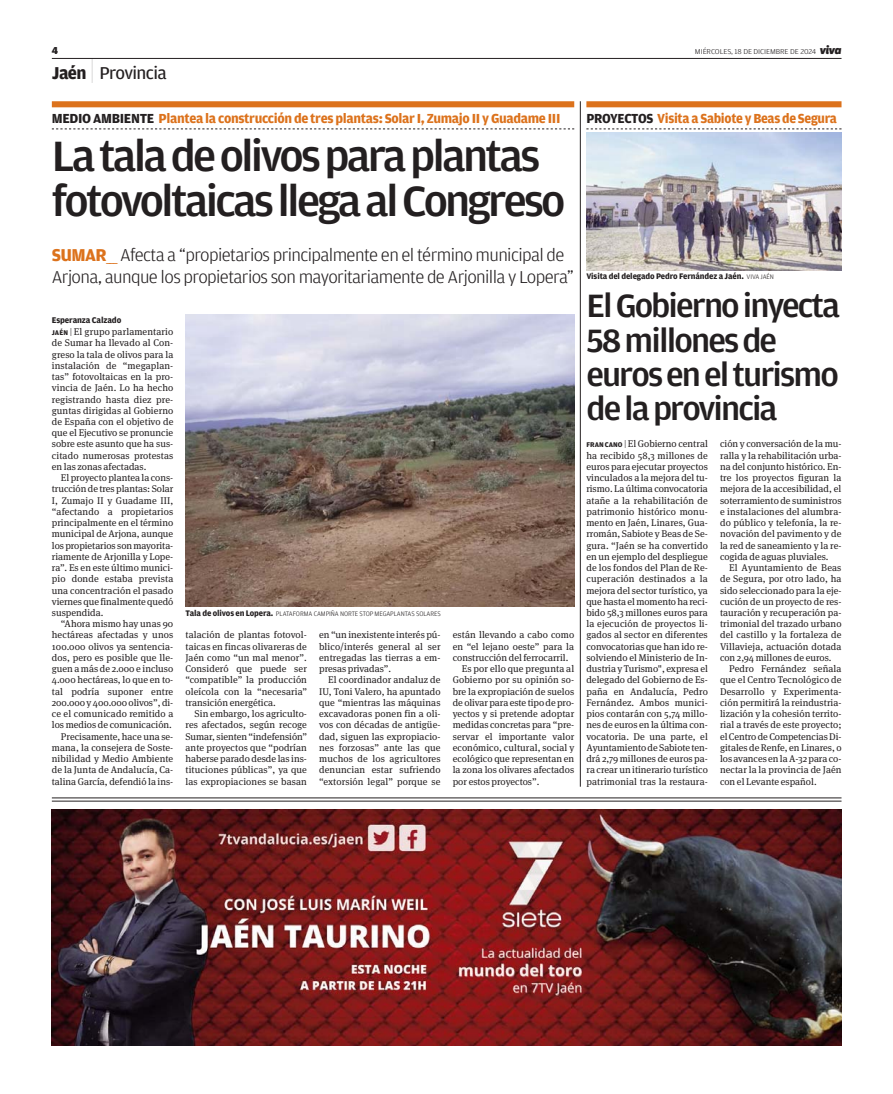
<style>
.page{position:relative;width:893px;height:1094px;background:#fff}
.page>*{position:absolute;margin:0;border:0;box-sizing:border-box;transform-origin:0 0}
.t1{font:500 45px/45px "Amplitude";letter-spacing:-.06em;color:#231f20;scale:1.05 1}
.t2{font:500 34.2px/34.2px "Amplitude";letter-spacing:-.055em;color:#231f20;scale:1.05 1}
.t3{font:300 18.15px/22.2px "Amplitude";letter-spacing:-.035em;color:#231f20;scale:1.05 1}
.t4{font:18.15px "Amplitude";letter-spacing:-.035em;color:#231f20;scale:1.05 1}
.t5{font:700 13.95px "Amplitude";letter-spacing:-.025em;color:#dc721c}
.t6{font:900 10.65px "Amplitude";color:#231f20}
.t7{font:9.75px/11.2px "Meta Serif OT";letter-spacing:.005em;color:#231f20;text-align:justify}
.t8{font:700 8.85px "Amplitude";letter-spacing:-.01em;color:#231f20}
.t9{font:700 8.55px "Amplitude";letter-spacing:-.01em;color:#231f20}
.t10{font:300 7.5px "Amplitude";letter-spacing:-.01em;color:#231f20;scale:1.1 1}
.t11{font:300 6.9px "Amplitude";letter-spacing:-.01em;color:#231f20}
.s1{font-family:"Apex New";font-weight:800;font-style:italic;font-size:11.85px}
.s2{font-weight:700}
.s3{font-family:"Apex New";font-weight:100;font-size:24.6px}
.s4{color:#231f20}
.s5{font-weight:700;color:#dc721c}
.s6{color:#dc721c}
.s7{font-family:"Amplitude";font-weight:700;font-size:7.35px}
.s8{font-family:"Amplitude";font-weight:300}
.s9{font-weight:700;font-size:8.55px}
.s10{font-weight:300;font-size:6.9px}
</style>
<div class="page">
<hr style="left:52px;top:58px;width:789px;height:1px;background:#231f20">
<div style="left:52px;top:101px;width:522px;height:6px;background:#dc721c"></div>
<svg style="left:52px;top:129px;width:522px;height:1px"></svg>
<img style="left:185px;top:315px;width:389px;height:291px">
<hr style="left:580px;top:101px;width:1px;height:685px;background:#231f20">
<div style="left:586px;top:101px;width:255px;height:6px;background:#dc721c"></div>
<svg style="left:586px;top:129px;width:255px;height:1px"></svg>
<hr style="left:52px;top:797px;width:789px;height:1px;background:#231f20">
<hr style="left:52px;top:801px;width:789px;height:1px;background:#231f20">
<img style="left:52px;top:809px;width:789px;height:236px">
<img style="left:586px;top:133px;width:255px;height:137px">
<p class="t6" style="left:52px;top:46px;width:8px">4</p>
<p class="t10" style="left:695px;top:49px;width:135px">MIÉRCOLES, 18 DE DICIEMBRE DE 2024 <span class="s1">viva</span></p>
<h3 class="t4" style="left:52px;top:66px;width:111px"><span class="s2">Jaén</span> <span class="s3">|</span> Provincia</h3>
<h3 class="t5" style="left:52px;top:113px;width:510px"><span class="s4">MEDIO AMBIENTE</span> Plantea la construcción de tres plantas: Solar I, Zumajo II y Guadame III</h3>
<h3 class="t5" style="left:586px;top:113px;width:252px"><span class="s4">PROYECTOS</span> Visita a Sabiote y Beas de Segura</h3>
<h1 class="t1" style="left:52px;top:136px;width:490px">La tala de olivos para plantas fotovoltaicas llega al Congreso</h1>
<h3 class="t3" style="left:52px;top:245px;width:499px"><span class="s5">SUMAR</span><span class="s6">___</span> Afecta a “propietarios principalmente en el término municipal de<br>Arjona, aunque los propietarios son mayoritariamente de Arjonilla y Lopera”</h3>
<p class="t8" style="left:52px;top:316px;width:71px">Esperanza Calzado</p>
<p class="t7" style="left:52px;top:326px;width:123px"><span class="s7">JAÉN</span> <span class="s8">|</span> El grupo parlamentario de Sumar ha llevado al Con&shy;greso la tala de olivos para la instalación de “megaplan&shy;tas” fotovoltaicas en la pro&shy;vincia de Jaén. Lo ha hecho registrando hasta diez pre&shy;guntas dirigidas al Gobierno de España con el objetivo de que el Ejecutivo se pronuncie sobre este asunto que ha sus&shy;citado numerosas protestas en las zonas afectadas.</p>
<p class="t7" style="left:52px;top:472px;width:123px;text-indent:9px">El proyecto plantea la cons&shy;trucción de tres plantas: Solar I, Zumajo II y Guadame III, “afectando a propietarios principalmente en el término municipal de Arjona, aunque los propietarios son mayorita&shy;riamente de Arjonilla y Lope&shy;ra”. Es en este último munici&shy;pio donde estaba prevista una concentración el pasado viernes que finalmente quedó suspendida.</p>
<p class="t7" style="left:52px;top:618px;width:123px;text-align:right">“Ahora mismo hay unas 90 hectáreas afectadas y unos<br>100.000 olivos ya sentencia&shy;dos, pero es posible que lle&shy;guen a más de 2.000 e incluso<br>4.000 hectáreas, lo que en to&shy;tal podría suponer entre<br>200.000 y 400.000 olivos”, di&shy;ce el comunicado remitido a los medios de comunicación.<br>Precisamente, hace una se&shy;mana, la consejera de Soste&shy;nibilidad y Medio Ambiente de la Junta de Andalucía, Ca&shy;talina García, defendió la ins-</p>
<p class="t11" style="left:185px;top:611px;width:257px"><span class="s9">Tala de olivos en Lopera.</span> PLATAFORMA CAMPIÑA NORTE STOP MEGAPLANTAS SOLARES</p>
<p class="t7" style="left:185px;top:630px;width:123px">talación de plantas fotovol&shy;taicas en fincas olivareras de Jaén como “un mal menor”.<br>Consideró que puede ser “compatible” la producción oleícola con la “necesaria” transición energética.</p>
<p class="t7" style="left:185px;top:708px;width:123px;text-indent:9px">Sin embargo, los agriculto&shy;res afectados, según recoge Sumar, sienten “indefensión” ante proyectos que “podrían haberse parado desde las ins&shy;tituciones públicas”, ya que las expropiaciones se basan</p>
<p class="t7" style="left:319px;top:630px;width:123px">en “un inexistente interés pú&shy;blico/interés general al ser entregadas las tierras a em&shy;presas privadas”.</p>
<p class="t7" style="left:319px;top:675px;width:123px;text-indent:9px">El coordinador andaluz de IU, Toni Valero, ha apuntado que “mientras las máquinas excavadoras ponen fin a oli&shy;vos con décadas de antigüe&shy;dad, siguen las expropiacio&shy;nes forzosas” ante las que muchos de los agricultores denuncian estar sufriendo “extorsión legal” porque se</p>
<p class="t7" style="left:453px;top:630px;width:123px">están llevando a cabo como</p>
<p class="t7" style="left:453px;top:641px;width:123px">en “el lejano oeste” para la</p>
<p class="t7" style="left:453px;top:652px;width:117px">construcción del ferrocarril.</p>
<p class="t7" style="left:462px;top:663px;width:114px">Es por ello que pregunta al</p>
<p class="t7" style="left:453px;top:675px;width:123px">Gobierno por su opinión so-</p>
<p class="t7" style="left:453px;top:686px;width:123px">bre la expropiación de suelos</p>
<p class="t7" style="left:453px;top:697px;width:123px">de olivar para este tipo de pro-</p>
<p class="t7" style="left:453px;top:708px;width:123px">yectos y si pretende adoptar</p>
<p class="t7" style="left:453px;top:720px;width:123px">medidas concretas para “pre-</p>
<p class="t7" style="left:453px;top:731px;width:123px">servar el importante valor</p>
<p class="t7" style="left:453px;top:742px;width:123px">económico, cultural, social y</p>
<p class="t7" style="left:453px;top:753px;width:123px">ecológico que representan en</p>
<p class="t7" style="left:453px;top:764px;width:123px">la zona los olivares afectados</p>
<p class="t7" style="left:453px;top:776px;width:88px">por estos proyectos”.</p>
<p class="t9" style="left:586px;top:273px;width:189px">Visita del delegado Pedro Fernández a Jaén. <span class="s10">VIVA JAÉN</span></p>
<h2 class="t2" style="left:586px;top:291px;width:243px">El Gobierno inyecta<br>58 millones de euros en el turismo de la provincia</h2>
<p class="t7" style="left:586px;top:439px;width:123px"><span class="s7">FRAN CANO</span> <span class="s8">|</span> El Gobierno central ha recibido 58,3 millones de euros para ejecutar proyectos vinculados a la mejora del tu&shy;rismo. La última convocatoria atañe a la rehabilitación de patrimonio histórico monu&shy;mento en Jaén, Linares, Gua&shy;rromán, Sabiote y Beas de Se&shy;gura. “Jaén se ha convertido en un ejemplo del despliegue de los fondos del Plan de Re&shy;cuperación destinados a la mejora del sector turístico, ya que hasta el momento ha reci&shy;bido 58,3 millones euros para la ejecución de proyectos li&shy;gados al sector en diferentes convocatorias que han ido re&shy;solviendo el Ministerio de In&shy;dustria y Turismo", expresa el delegado del Gobierno de Es&shy;paña en Andalucía, Pedro Fernández. Ambos munici&shy;pios contarán con 5,74 millo&shy;nes de euros en la última con&shy;vocatoria. De una parte, el Ayuntamiento de Sabiote ten&shy;drá 2,79 millones de euros pa&shy;ra crear un itinerario turístico patrimonial tras la restaura-</p>
<p class="t7" style="left:720px;top:439px;width:123px">ción y conversación de la mu&shy;ralla y la rehabilitación urba&shy;na del conjunto histórico. En&shy;tre los proyectos figuran la mejora de la accesibilidad, el soterramiento de suministros e instalaciones del alumbra&shy;do público y telefonía, la re&shy;novación del pavimento y de la red de saneamiento y la re&shy;cogida de aguas pluviales.</p>
<p class="t7" style="left:720px;top:562px;width:123px;text-indent:9px">El Ayuntamiento de Beas de Segura, por otro lado, ha sido seleccionado para la eje&shy;cución de un proyecto de res&shy;tauración y recuperación pa&shy;trimonial del trazado urbano del castillo y la fortaleza de Villavieja, actuación dotada con 2,94 millones de euros.</p>
<p class="t7" style="left:720px;top:663px;width:123px;text-indent:9px">Pedro Fernández señala que el Centro Tecnológico de Desarrollo y Experimenta&shy;ción permitirá la reindustria&shy;lización y la cohesión territo&shy;rial a través de este proyecto; el Centro de Competencias Di&shy;gitales de Renfe, en Linares, o los avances en la A-32 para co&shy;nectar la la provincia de Jaén con el Levante español.</p>
</div>
